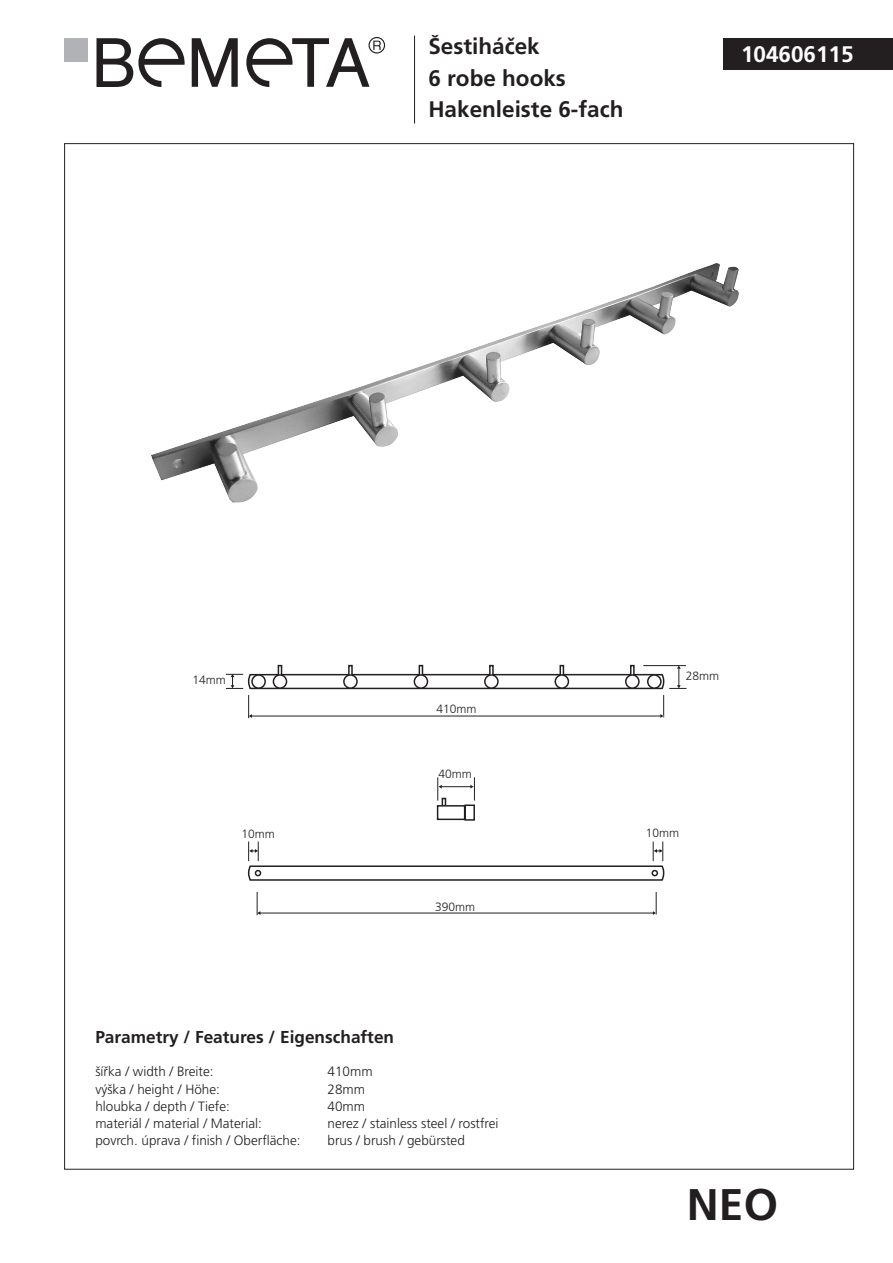
<style>
.page{position:relative;width:893px;height:1263px;background:#fff}
.page>*{position:absolute;margin:0;border:0;box-sizing:border-box;transform-origin:0 0}
.t1{font:700 44.25px "Frutiger CE";color:#231f20}
.t2{font:700 22.5px/31.5px "Frutiger CE";color:#231f20}
.t3{font:700 22.5px "Frutiger CE";color:#fff}
.t4{font:700 17.25px "Frutiger CE";color:#231f20}
.t5{font:300 13.5px "Frutiger CE";color:#231f20}
.t6{font:300 12px "Frutiger CE";color:#231f20}
</style>
<div class="page">
<div style="left:724px;top:38px;width:169px;height:32px;background:#231f20"></div>
<svg style="left:192px;top:38px;width:46px;height:49px"></svg>
<svg style="left:96px;top:38px;width:89px;height:49px"></svg>
<div style="left:65px;top:38px;width:23px;height:24px;background:#b1b2b6"></div>
<svg style="left:246px;top:37px;width:139px;height:50px"></svg>
<hr style="left:414px;top:36px;width:1px;height:88px;background:#231f20">
<hr style="left:441px;top:786px;width:30px;height:1px;background:#231f20">
<svg style="left:470px;top:777px;width:5px;height:23px"></svg>
<hr style="left:260px;top:913px;width:393px;height:1px;background:#231f20">
<svg style="left:653px;top:892px;width:4px;height:23px"></svg>
<svg style="left:257px;top:892px;width:3px;height:23px"></svg>
<svg style="left:437px;top:777px;width:9px;height:28px"></svg>
<svg style="left:226px;top:665px;width:460px;height:53px"></svg>
<div style="left:464px;top:804px;width:11px;height:17px;background:#fff;border:2px solid #231f20"></div>
<div style="left:437px;top:805px;width:28px;height:15px;background:#fff;border:2px solid #231f20"></div>
<svg style="left:247px;top:841px;width:418px;height:40px"></svg>
<div style="left:651px;top:870px;width:7px;height:6px;border:2px solid #231f20;border-radius:50%"></div>
<img style="left:151px;top:263px;width:588px;height:240px">
<h2 class="t2" style="left:428px;top:31px;width:197px">Šestiháček<br>6 robe hooks<br>Hakenleiste 6-fach</h2>
<h2 class="t3" style="left:741px;top:42px;width:114px">104606115</h2>
<p class="t6" style="left:192px;top:673px;width:35px">14mm</p>
<p class="t6" style="left:436px;top:702px;width:42px">410mm</p>
<p class="t6" style="left:686px;top:669px;width:35px">28mm</p>
<p class="t6" style="left:438px;top:767px;width:35px">40mm</p>
<p class="t6" style="left:241px;top:827px;width:35px">10mm</p>
<p class="t6" style="left:646px;top:826px;width:35px">10mm</p>
<p class="t6" style="left:435px;top:899px;width:42px">390mm</p>
<p class="t4" style="left:95px;top:1027px;width:300px">Parametry / Features / Eigenschaften</p>
<p class="t5" style="left:95px;top:1064px;width:120px">šířka / width / Breite:</p>
<p class="t5" style="left:328px;top:1064px;width:47px">410mm</p>
<p class="t5" style="left:95px;top:1081px;width:126px">výška / height / Höhe:</p>
<p class="t5" style="left:328px;top:1081px;width:39px">28mm</p>
<p class="t5" style="left:95px;top:1098px;width:136px">hloubka / depth / Tiefe:</p>
<p class="t5" style="left:328px;top:1098px;width:39px">40mm</p>
<p class="t5" style="left:95px;top:1116px;width:168px">materiál / material / Material:</p>
<p class="t5" style="left:328px;top:1116px;width:173px">nerez / stainless steel / rostfrei</p>
<p class="t5" style="left:95px;top:1133px;width:207px">povrch. úprava / finish / Oberfläche:</p>
<p class="t5" style="left:328px;top:1133px;width:139px">brus / brush / gebürsted</p>
<h1 class="t1" style="left:687px;top:1179px;width:93px">NEO</h1>
</div>
